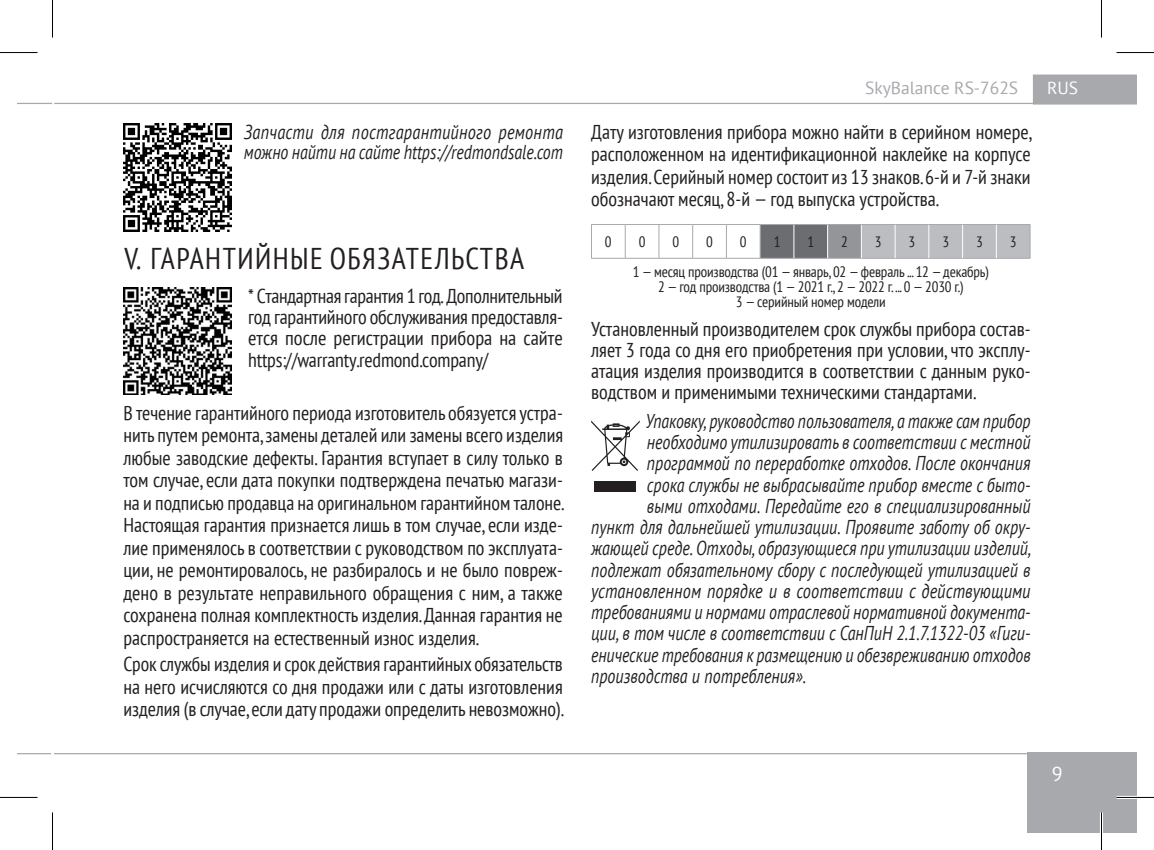
<style>
.page{position:relative;width:1154px;height:850px;background:#fff}
.page>*{position:absolute;margin:0;border:0;box-sizing:border-box;transform-origin:0 0}
.t1{font:condensed 30px "PT Sans";letter-spacing:.05em;color:#231f20}
.t2{font:condensed 20px/22.5px "PT Sans";color:#231f20;text-align:justify}
.t3{font:italic 20px "PT Sans";color:#231f20;scale:.8 1}
.t4{font:italic 20px "PT Sans";color:#231f20;scale:.79 1}
.t5{font:italic 20px/20px "PT Sans";color:#231f20;scale:.82 1}
.t6{font:italic 20px "PT Sans";color:#231f20;scale:.81 1}
.t7{font:20px "PT Sans";color:#fff}
.t8{font:17.5px "PT Sans";color:#a8a9ad}
.t9{font:17.5px "PT Sans";color:#fff}
.t10{font:condensed 15px/15px "PT Sans";letter-spacing:-.01em;color:#231f20;text-align:center}
</style>
<div class="page">
<div style="left:1027px;top:752px;width:110px;height:80px;background:#a8a9ad"></div>
<hr style="left:17px;top:103px;width:35px;height:1px;background:#a8a9ad">
<hr style="left:17px;top:752px;width:34px;height:2px;background:#a8a9ad">
<div style="left:1033px;top:74px;width:104px;height:30px;background:#a8a9ad"></div>
<hr style="left:54px;top:103px;width:1064px;height:1px;background:#a8a9ad">
<hr style="left:54px;top:752px;width:1008px;height:2px;background:#a8a9ad">
<div style="left:761px;top:225px;width:66px;height:33px;background:#6c6d70"></div>
<div style="left:828px;top:224px;width:33px;height:34px;background:#939598"></div>
<div style="left:862px;top:225px;width:167px;height:33px;background:#bcbdc0"></div>
<hr style="left:591px;top:224px;width:34px;height:1px;background:#a8a9ad">
<hr style="left:591px;top:225px;width:1px;height:33px;background:#a8a9ad">
<hr style="left:625px;top:224px;width:34px;height:1px;background:#a8a9ad">
<hr style="left:659px;top:224px;width:34px;height:1px;background:#a8a9ad">
<hr style="left:693px;top:224px;width:33px;height:1px;background:#a8a9ad">
<hr style="left:726px;top:224px;width:34px;height:1px;background:#a8a9ad">
<hr style="left:760px;top:224px;width:34px;height:1px;background:#a8a9ad">
<hr style="left:794px;top:224px;width:34px;height:1px;background:#a8a9ad">
<hr style="left:828px;top:224px;width:33px;height:1px;background:#a8a9ad">
<hr style="left:861px;top:224px;width:34px;height:1px;background:#a8a9ad">
<hr style="left:895px;top:224px;width:34px;height:1px;background:#a8a9ad">
<hr style="left:929px;top:224px;width:33px;height:1px;background:#a8a9ad">
<hr style="left:962px;top:224px;width:34px;height:1px;background:#a8a9ad">
<hr style="left:996px;top:224px;width:34px;height:1px;background:#a8a9ad">
<hr style="left:1029px;top:225px;width:1px;height:33px;background:#a8a9ad">
<hr style="left:591px;top:258px;width:34px;height:1px;background:#a8a9ad">
<hr style="left:625px;top:258px;width:34px;height:1px;background:#a8a9ad">
<hr style="left:659px;top:258px;width:34px;height:1px;background:#a8a9ad">
<hr style="left:693px;top:258px;width:33px;height:1px;background:#a8a9ad">
<hr style="left:726px;top:258px;width:34px;height:1px;background:#a8a9ad">
<hr style="left:760px;top:258px;width:34px;height:1px;background:#a8a9ad">
<hr style="left:794px;top:258px;width:34px;height:1px;background:#a8a9ad">
<hr style="left:828px;top:258px;width:33px;height:1px;background:#a8a9ad">
<hr style="left:861px;top:258px;width:34px;height:1px;background:#a8a9ad">
<hr style="left:895px;top:258px;width:34px;height:1px;background:#a8a9ad">
<hr style="left:929px;top:258px;width:33px;height:1px;background:#a8a9ad">
<hr style="left:962px;top:258px;width:34px;height:1px;background:#a8a9ad">
<hr style="left:996px;top:258px;width:34px;height:1px;background:#a8a9ad">
<hr style="left:793px;top:225px;width:1px;height:33px;background:#fff">
<hr style="left:895px;top:225px;width:1px;height:33px;background:#fff">
<hr style="left:928px;top:225px;width:1px;height:33px;background:#fff">
<hr style="left:962px;top:225px;width:1px;height:33px;background:#fff">
<hr style="left:996px;top:225px;width:1px;height:33px;background:#fff">
<hr style="left:625px;top:225px;width:1px;height:33px;background:#a8a9ad">
<hr style="left:658px;top:225px;width:1px;height:33px;background:#a8a9ad">
<hr style="left:692px;top:225px;width:1px;height:33px;background:#a8a9ad">
<hr style="left:726px;top:225px;width:1px;height:33px;background:#a8a9ad">
<hr style="left:760px;top:225px;width:1px;height:33px;background:#a8a9ad">
<div style="left:594px;top:481px;width:42px;height:10px;background:#231f20"></div>
<svg style="left:591px;top:420px;width:49px;height:50px"></svg>
<img style="left:124px;top:287px;width:108px;height:107px">
<img style="left:123px;top:123px;width:108px;height:108px">
<hr style="left:1116px;top:795px;width:38px;height:3px;background:#fff">
<hr style="left:1100px;top:812px;width:3px;height:37px;background:#fff">
<hr style="left:0;top:52px;width:38px;height:1px;background:#000">
<hr style="left:1116px;top:52px;width:38px;height:1px;background:#000">
<hr style="left:0;top:796px;width:38px;height:1px;background:#000">
<hr style="left:1116px;top:796px;width:38px;height:1px;background:#000">
<hr style="left:52px;top:0;width:1px;height:38px;background:#000">
<hr style="left:52px;top:812px;width:1px;height:37px;background:#000">
<hr style="left:1101px;top:0;width:1px;height:38px;background:#000">
<hr style="left:1101px;top:812px;width:1px;height:37px;background:#000">
<p class="t5" style="left:244px;top:121px;width:391px">Запчасти для постгарантийного ремонта можно найти на сайте https://redmondsale.com</p>
<h1 class="t1" style="left:125px;top:239px;width:401px">V. ГАРАНТИЙНЫЕ ОБЯЗАТЕЛЬСТВА</h1>
<p class="t2" style="left:248px;top:284px;width:316px;line-height:21.2px">* Стандартная гарантия 1 год. Дополнительный год гарантийного обслуживания предоставля&shy;ется после регистрации прибора на сайте https://warranty.redmond.company/</p>
<p class="t2" style="left:123px;top:400px;width:442px">В течение гарантийного периода изготовитель обязуется устра&shy;нить путем ремонта, замены деталей или замены всего изделия любые заводские дефекты. Гарантия вступает в силу только в том случае, если дата покупки подтверждена печатью магази&shy;на и подписью продавца на оригинальном гарантийном талоне.<br>Настоящая гарантия признается лишь в том случае, если изде&shy;лие применялось в соответствии с руководством по эксплуата&shy;ции, не ремонтировалось, не разбиралось и не было повреж&shy;дено в результате неправильного обращения с ним, а также сохранена полная комплектность изделия. Данная гарантия не распространяется на естественный износ изделия.</p>
<p class="t2" style="left:123px;top:652px;width:442px">Срок службы изделия и срок действия гарантийных обязательств на него исчисляются со дня продажи или с даты изготовления изделия (в случае, если дату продажи определить невозможно).</p>
<p class="t8" style="left:865px;top:77px;width:154px">SkyBalance RS-762S</p>
<p class="t2" style="left:591px;top:120px;width:442px">Дату изготовления прибора можно найти в серийном номере, расположенном на идентификационной наклейке на корпусе изделия. Серийный номер состоит из 13 знаков. 6-й и 7-й знаки обозначают месяц, 8-й — год выпуска устройства.</p>
<p class="t10" style="left:605px;top:234px;width:8px">0</p>
<p class="t10" style="left:639px;top:234px;width:8px">0</p>
<p class="t10" style="left:672px;top:234px;width:8px">0</p>
<p class="t10" style="left:706px;top:234px;width:8px">0</p>
<p class="t10" style="left:740px;top:234px;width:8px">0</p>
<p class="t10" style="left:774px;top:234px;width:8px">1</p>
<p class="t10" style="left:807px;top:234px;width:8px">1</p>
<p class="t10" style="left:841px;top:234px;width:8px">2</p>
<p class="t10" style="left:875px;top:234px;width:8px">3</p>
<p class="t10" style="left:909px;top:234px;width:8px">3</p>
<p class="t10" style="left:942px;top:234px;width:8px">3</p>
<p class="t10" style="left:976px;top:234px;width:8px">3</p>
<p class="t10" style="left:1010px;top:234px;width:8px">3</p>
<p class="t10" style="left:633px;top:264px;width:358px">1 — месяц производства (01 — январь, 02 — февраль ... 12 — декабрь)<br>2 — год производства (1 — 2021 г., 2 — 2022 г. ... 0 — 2030 г.)<br>3 — серийный номер модели</p>
<p class="t2" style="left:591px;top:317px;width:441px;line-height:21.2px">Установленный производителем срок службы прибора состав&shy;ляет 3 года со дня его приобретения при условии, что эксплу&shy;атация изделия производится в соответствии с данным руко&shy;водством и применимыми техническими стандартами.</p>
<p class="t4" style="left:646px;top:407px;width:489px">Упаковку, руководство пользователя, а также сам прибор</p>
<p class="t3" style="left:647px;top:429px;width:481px">необходимо утилизировать в соответствии с местной</p>
<p class="t3" style="left:647px;top:450px;width:481px">программой по переработке отходов. После окончания</p>
<p class="t3" style="left:647px;top:471px;width:481px">срока службы не выбрасывайте прибор вместе с быто-</p>
<p class="t3" style="left:647px;top:492px;width:481px">выми отходами. Передайте его в специализированный</p>
<p class="t3" style="left:591px;top:514px;width:551px">пункт для дальнейшей утилизации. Проявите заботу об окру-</p>
<p class="t3" style="left:591px;top:535px;width:551px">жающей среде. Отходы, образующиеся при утилизации изделий,</p>
<p class="t3" style="left:591px;top:556px;width:551px">подлежат обязательному сбору с последующей утилизацией в</p>
<p class="t6" style="left:591px;top:577px;width:544px">установленном порядке и в соответствии с действующими</p>
<p class="t3" style="left:591px;top:599px;width:551px">требованиями и нормами отраслевой нормативной документа-</p>
<p class="t3" style="left:591px;top:620px;width:551px">ции, в том числе в соответствии с СанПиН 2.1.7.1322-03 «Гиги-</p>
<p class="t4" style="left:591px;top:641px;width:558px">енические требования к размещению и обезвреживанию отходов</p>
<p class="t3" style="left:591px;top:662px;width:270px">производства и потребления».</p>
<p class="t9" style="left:1047px;top:77px;width:33px">RUS</p>
<p class="t7" style="left:1052px;top:760px;width:12px">9</p>
</div>
